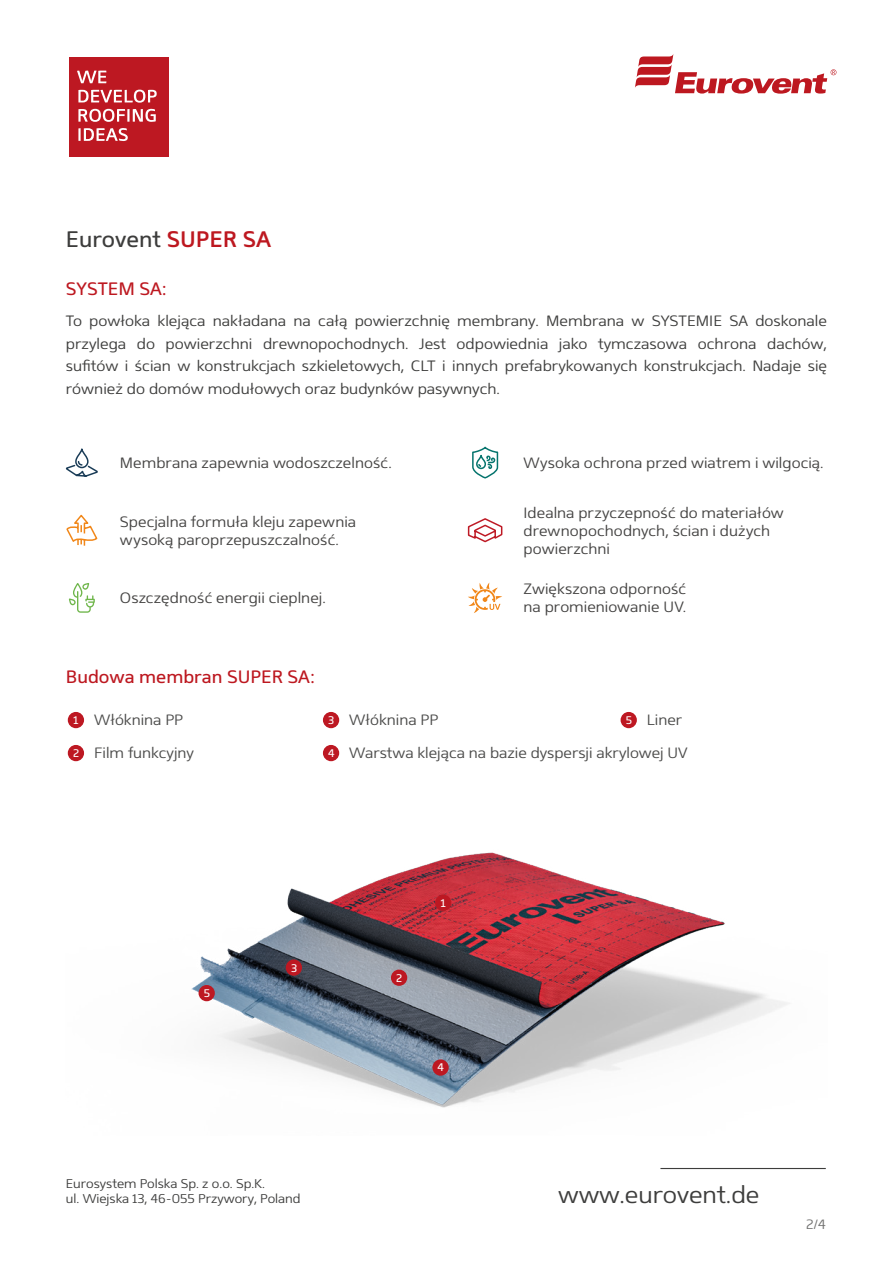
<style>
.page{position:relative;width:893px;height:1263px;background:#fff}
.page>*{position:absolute;margin:0;border:0;box-sizing:border-box;transform-origin:0 0}
.t1{font:300 24px "Mentone";color:#3d3d3c}
._001_Nazwa_produktu{font:22.5px "Mentone";color:#3d3d3c}
._004_Śródtytuły{font:18px "Mentone";color:#bd1820}
._004_Opis_produktu{font:300 15px/22.5px "Mentone";color:#3d3d3c;text-align:justify}
.IBS23_Text_-_Semibold__Justify{font:300 15px/18px "Mentone";letter-spacing:.005em;color:#444342}
.t2{font:300 15px "Mentone";color:#4b4b4a}
._002_Opis_produktu{font:300 13.5px "Mentone";color:#70706f}
.t3{font:300 12.75px/15.3px "Mentone";color:#3d3d3c}
.t4{font:11.1px "Mentone";color:#fff}
.s1{font-weight:600;color:#bd1820}
</style>
<div class="page">
<svg style="left:69px;top:57px;width:100px;height:100px;background:#c5353d"></svg>
<svg style="left:635px;top:54px;width:201px;height:40px"></svg>
<hr style="left:660px;top:1168px;width:166px;height:1px;background:#3d3d3c">
<svg style="left:65px;top:448px;width:33px;height:29px"></svg>
<svg style="left:66px;top:514px;width:32px;height:32px"></svg>
<svg style="left:467px;top:518px;width:36px;height:25px"></svg>
<svg style="left:472px;top:446px;width:27px;height:33px"></svg>
<svg style="left:69px;top:583px;width:26px;height:30px"></svg>
<img style="left:191px;top:852px;width:599px;height:256px">
<div style="left:68px;top:712px;width:16px;height:16px;background:#bd1822;border-radius:50%"></div>
<div style="left:323px;top:712px;width:16px;height:16px;background:#bd1822;border-radius:50%"></div>
<div style="left:621px;top:712px;width:16px;height:16px;background:#bd1822;border-radius:50%"></div>
<div style="left:68px;top:745px;width:16px;height:16px;background:#bd1822;border-radius:50%"></div>
<div style="left:323px;top:745px;width:16px;height:16px;background:#bd1822;border-radius:50%"></div>
<div style="left:435px;top:895px;width:16px;height:16px;background:#bd1822;border-radius:50%"></div>
<div style="left:391px;top:969px;width:16px;height:17px;background:#bd1822;border-radius:50%"></div>
<div style="left:286px;top:959px;width:16px;height:17px;background:#bd1822;border-radius:50%"></div>
<div style="left:432px;top:1059px;width:17px;height:17px;background:#bd1822;border-radius:50%"></div>
<div style="left:199px;top:985px;width:16px;height:16px;background:#bd1822;border-radius:50%"></div>
<svg style="left:468px;top:582px;width:34px;height:31px"></svg>
<p class="_001_Nazwa_produktu" style="left:66px;top:226px;width:207px">Eurovent <span class="s1">SUPER SA</span></p>
<p class="_004_Śródtytuły" style="left:66px;top:278px;width:103px">SYSTEM SA:</p>
<p class="_004_Opis_produktu" style="left:66px;top:310px;width:763px">To powłoka klejąca nakładana na całą powierzchnię membrany. Membrana w SYSTEMIE SA doskonale przylega do powierzchni drewnopochodnych. Jest odpowiednia jako tymczasowa ochrona dachów, sufitów i ścian w konstrukcjach szkieletowych, CLT i innych prefabrykowanych konstrukcjach. Nadaje się również do domów modułowych oraz budynków pasywnych.</p>
<p class="IBS23_Text_-_Semibold__Justify" style="left:120px;top:454px;width:273px">Membrana zapewnia wodoszczelność.</p>
<p class="IBS23_Text_-_Semibold__Justify" style="left:524px;top:454px;width:302px">Wysoka ochrona przed wiatrem i wilgocią.</p>
<p class="IBS23_Text_-_Semibold__Justify" style="left:120px;top:512px;width:238px">Specjalna formuła kleju zapewnia wysoką paroprzepuszczalność.</p>
<p class="IBS23_Text_-_Semibold__Justify" style="left:120px;top:589px;width:207px">Oszczędność energii cieplnej.</p>
<p class="IBS23_Text_-_Semibold__Justify" style="left:524px;top:503px;width:262px">Idealna przyczepność do materiałów drewnopochodnych, ścian i dużych powierzchni</p>
<p class="IBS23_Text_-_Semibold__Justify" style="left:524px;top:580px;width:164px">Zwiększona odporność na promieniowanie UV.</p>
<p class="_004_Śródtytuły" style="left:66px;top:666px;width:251px">Budowa membran SUPER SA:</p>
<p class="t4" style="left:74px;top:713px;width:7px">1</p>
<p class="t2" style="left:94px;top:711px;width:90px">Włóknina PP</p>
<p class="t4" style="left:328px;top:713px;width:8px">3</p>
<p class="t2" style="left:349px;top:711px;width:90px">Włóknina PP</p>
<p class="t4" style="left:626px;top:713px;width:8px">5</p>
<p class="t2" style="left:647px;top:711px;width:37px">Liner</p>
<p class="t4" style="left:73px;top:746px;width:8px">2</p>
<p class="t2" style="left:94px;top:744px;width:101px">Film funkcyjny</p>
<p class="t4" style="left:328px;top:746px;width:8px">4</p>
<p class="t2" style="left:349px;top:744px;width:340px">Warstwa klejąca na bazie dyspersji akrylowej UV</p>
<p class="t4" style="left:204px;top:986px;width:8px">5</p>
<p class="t4" style="left:291px;top:961px;width:8px">3</p>
<p class="t3" style="left:66px;top:1176px;width:236px">Eurosystem Polska Sp. z o.o. Sp.K.<br>ul. Wiejska 13, 46-055 Przywory, Poland</p>
<p class="t4" style="left:396px;top:971px;width:8px">2</p>
<p class="t4" style="left:441px;top:896px;width:7px">1</p>
<p class="t4" style="left:438px;top:1061px;width:8px">4</p>
<h1 class="t1" style="left:558px;top:1181px;width:203px">www.eurovent.de</h1>
<p class="_002_Opis_produktu" style="left:806px;top:1216px;width:21px">2/4</p>
</div>
